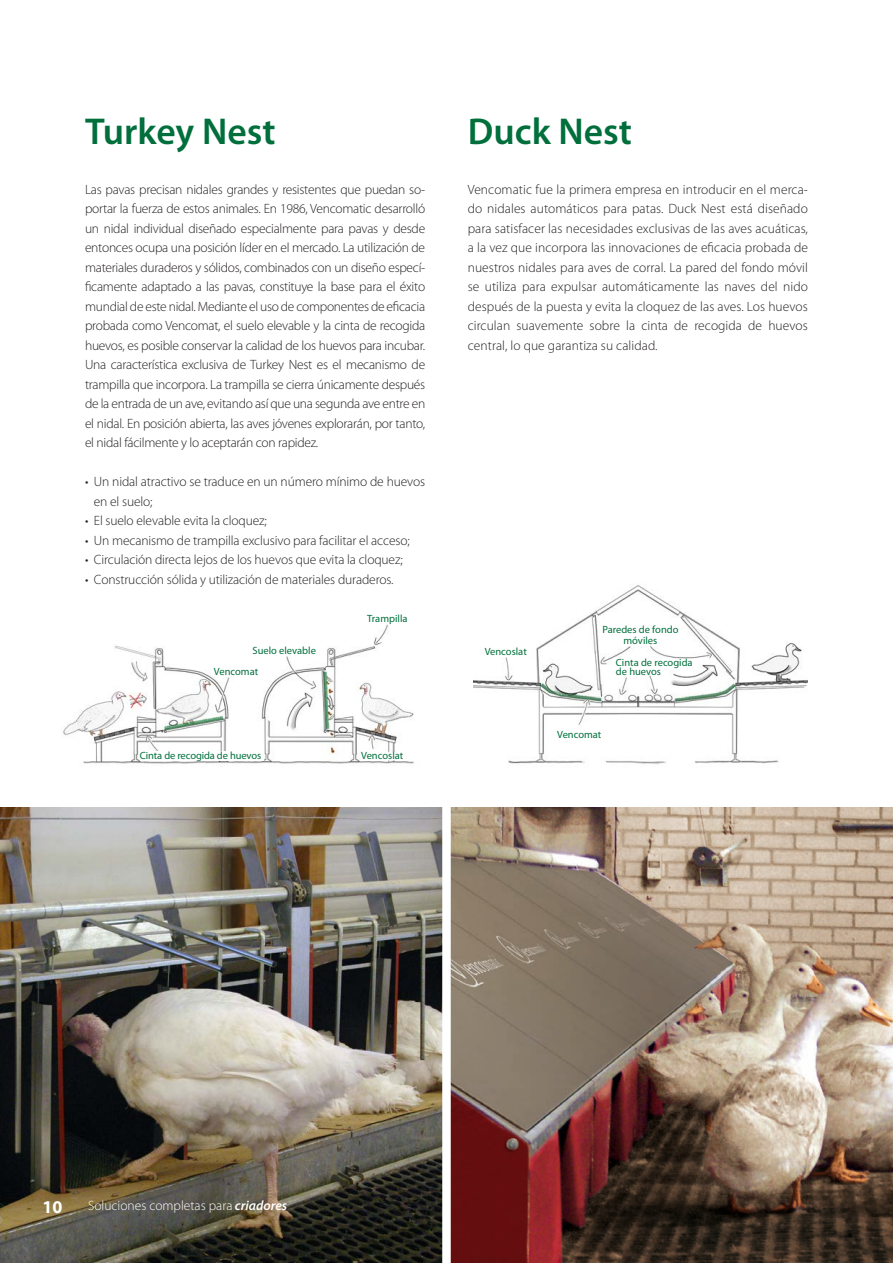
<style>
.page{position:relative;width:893px;height:1263px;background:#fff}
.page>*{position:absolute;margin:0;border:0;box-sizing:border-box;transform-origin:0 0}
.t1{font:600 37.5px "Myriad Pro";color:#006f3c}
.t2{font:700 18px "Myriad Pro";color:#fff}
.t3{font:300 13.5px/19.5px "Myriad Pro";letter-spacing:-.01em;color:#231f20;text-align:justify}
.t4{font:300 13.5px "Myriad Pro";color:#fff}
.t5{font:10.5px/10.5px "Myriad Pro";color:#006f3c;text-align:center}
.s1{font-weight:600;font-style:italic}
</style>
<div class="page">
<img style="left:0;top:808px;width:893px;height:455px">
<div style="left:442px;top:801px;width:9px;height:462px;background:#fff"></div>
<img style="left:63px;top:624px;width:351px;height:140px">
<img style="left:474px;top:585px;width:334px;height:278px">
<div style="left:140px;top:751px;width:124px;height:10px;background:#fff"></div>
<p class="t1" style="left:85px;top:108px;width:192px">Turkey Nest</p>
<p class="t3" style="left:85px;top:179px;width:342px">Las pavas precisan nidales grandes y resistentes que puedan so&shy;portar la fuerza de estos animales. En 1986, Vencomatic desarrolló un nidal individual diseñado especialmente para pavas y desde entonces ocupa una posición líder en el mercado. La utilización de materiales duraderos y sólidos, combinados con un diseño especí&shy;ficamente adaptado a las pavas, constituye la base para el éxito mundial de este nidal. Mediante el uso de componentes de eficacia probada como Vencomat, el suelo elevable y la cinta de recogida huevos, es posible conservar la calidad de los huevos para incubar.<br>Una característica exclusiva de Turkey Nest es el mecanismo de trampilla que incorpora. La trampilla se cierra únicamente después de la entrada de un ave, evitando así que una segunda ave entre en el nidal. En posición abierta, las aves jóvenes explorarán, por tanto, el nidal fácilmente y lo aceptarán con rapidez.</p>
<p class="t3" style="left:94px;top:472px;width:333px;text-indent:-9px">• Un nidal atractivo se traduce en un número mínimo de huevos en el suelo;</p>
<p class="t3" style="left:85px;top:511px;width:183px">• El suelo elevable evita la cloquez;</p>
<p class="t3" style="left:85px;top:530px;width:326px">• Un mecanismo de trampilla exclusivo para facilitar el acceso;</p>
<p class="t3" style="left:85px;top:550px;width:319px">• Circulación directa lejos de los huevos que evita la cloquez;</p>
<p class="t3" style="left:85px;top:569px;width:310px">• Construcción sólida y utilización de materiales duraderos.</p>
<p class="t5" style="left:253px;top:645px;width:65px">Suelo elevable</p>
<p class="t5" style="left:214px;top:666px;width:46px">Vencomat</p>
<p class="t5" style="left:367px;top:613px;width:42px">Trampilla</p>
<p class="t5" style="left:140px;top:750px;width:123px">Cinta de recogida de huevos</p>
<p class="t5" style="left:361px;top:750px;width:44px">Vencoslat</p>
<p class="t1" style="left:468px;top:108px;width:166px">Duck Nest</p>
<p class="t3" style="left:468px;top:179px;width:342px">Vencomatic fue la primera empresa en introducir en el merca&shy;do nidales automáticos para patas. Duck Nest está diseñado para satisfacer las necesidades exclusivas de las aves acuáticas, a la vez que incorpora las innovaciones de eficacia probada de nuestros nidales para aves de corral. La pared del fondo móvil se utiliza para expulsar automáticamente las naves del nido después de la puesta y evita la cloquez de las aves. Los huevos circulan suavemente sobre la cinta de recogida de huevos central, lo que garantiza su calidad.</p>
<p class="t5" style="left:485px;top:646px;width:44px">Vencoslat</p>
<p class="t5" style="left:602px;top:624px;width:78px">Paredes de fondo móviles</p>
<p class="t5" style="left:616px;top:657px;width:78px;line-height:9px;text-align:left">Cinta de recogida de huevos</p>
<p class="t5" style="left:557px;top:729px;width:46px">Vencomat</p>
<p class="t2" style="left:43px;top:1195px;width:21px">10</p>
<p class="t4" style="left:88px;top:1198px;width:201px">Soluciones completas para <span class="s1">criadores</span></p>
</div>
